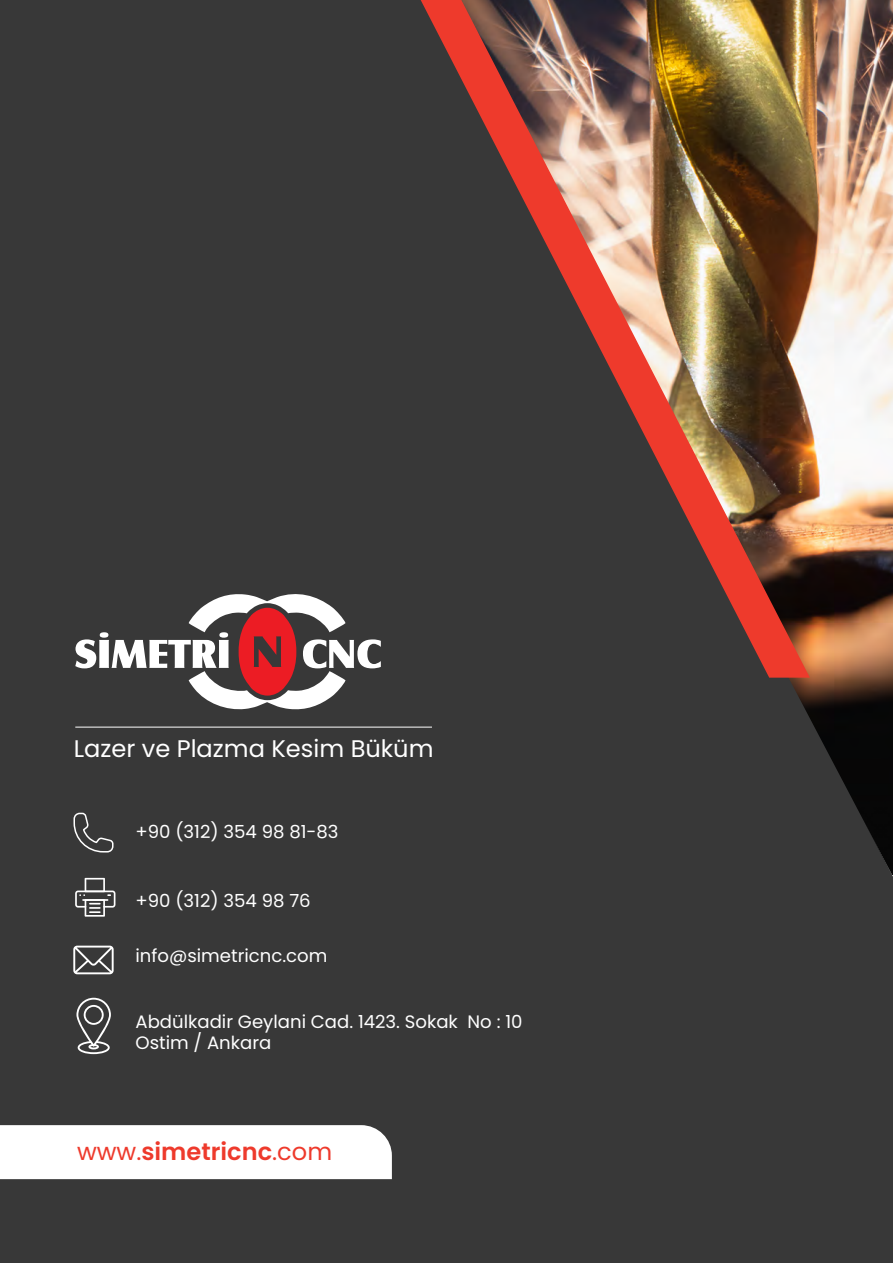
<style>
.page{position:relative;width:893px;height:1263px;background:#383838}
.page>*{position:absolute;margin:0;border:0;box-sizing:border-box;transform-origin:0 0}
.t1{font:24px "Poppins";color:#fff}
.t2{font:600 24px "Poppins";color:#ee3a2c}
.t3{font:18px/21.6px "Poppins";color:#fff}
.s1{font-weight:400}
</style>
<div class="page">
<img style="left:433px;top:0;width:460px;height:875px">
<img style="left:421px;top:0;width:389px;height:678px">
<svg style="left:73px;top:946px;width:41px;height:28px"></svg>
<svg style="left:73px;top:812px;width:41px;height:41px;background:#505050"></svg>
<svg style="left:75px;top:878px;width:40px;height:39px;background:#6b6b6b"></svg>
<hr style="left:75px;top:727px;width:357px;height:1px;background:#fff">
<svg style="left:76px;top:998px;width:35px;height:56px;background:#686868"></svg>
<svg style="left:75px;top:590px;width:306px;height:121px"></svg>
<svg style="left:0;top:1125px;width:392px;height:54px"></svg>
<h1 class="t1" style="left:74px;top:734px;width:361px">Lazer ve Plazma Kesim Büküm</h1>
<p class="t3" style="left:135px;top:821px;width:205px">+90 (312) 354 98 81-83</p>
<p class="t3" style="left:135px;top:890px;width:177px">+90 (312) 354 98 76</p>
<p class="t3" style="left:135px;top:945px;width:193px">info@simetricnc.com</p>
<p class="t3" style="left:135px;top:1011px;width:388px">Abdülkadir Geylani Cad. 1423. Sokak No : 10<br>Ostim / Ankara</p>
<h1 class="t2" style="left:77px;top:1137px;width:257px"><span class="s1">www.</span>simetricnc<span class="s1">.com</span></h1>
</div>
